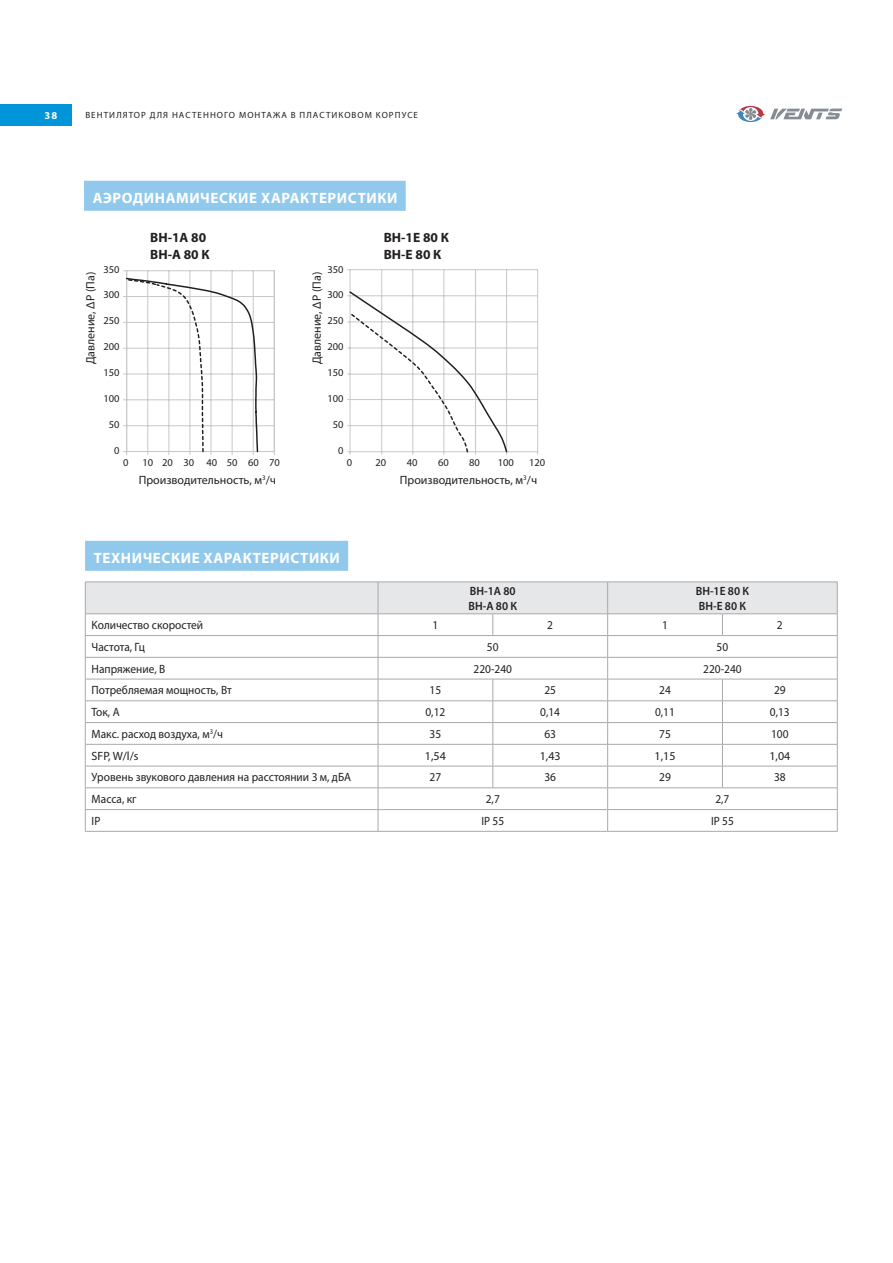
<style>
.page{position:relative;width:893px;height:1263px;background:#fff}
.page>*{position:absolute;margin:0;border:0;box-sizing:border-box;transform-origin:0 0}
.t1{font:700 15px "Myriad Pro";letter-spacing:.04em;color:#fff}
.t2{font:700 13.5px/16.2px "Myriad Pro";color:#231f20}
.t3{font:12px "Myriad Pro";color:#231f20;scale:.95 1}
.t4{font:12px "Myriad Pro";color:#231f20}
.t5{font:600 12px/14.4px "Myriad Pro";color:#231f20;scale:.95 1}
.t6{font:10.5px "Myriad Pro";letter-spacing:-.005em;color:#231f20}
.t7{font:700 10.5px "Myriad Pro";color:#fff}
.t8{font:9px "Myriad Pro";letter-spacing:.12em;color:#231f20}
</style>
<div class="page">
<div style="left:0;top:104px;width:71px;height:21px;background:#0095d9"></div>
<svg style="left:736px;top:106px;width:106px;height:16px"></svg>
<div style="left:84px;top:181px;width:322px;height:30px;background:#91c9ed"></div>
<div style="left:85px;top:541px;width:263px;height:30px;background:#91c9ed"></div>
<svg style="left:123px;top:270px;width:152px;height:185px"></svg>
<hr style="left:350px;top:269px;width:188px;height:1px;background:#c7c8ca">
<hr style="left:350px;top:295px;width:188px;height:1px;background:#c7c8ca">
<hr style="left:350px;top:321px;width:188px;height:1px;background:#c7c8ca">
<hr style="left:350px;top:348px;width:188px;height:1px;background:#c7c8ca">
<hr style="left:350px;top:374px;width:188px;height:1px;background:#c7c8ca">
<hr style="left:350px;top:399px;width:188px;height:1px;background:#c7c8ca">
<hr style="left:350px;top:425px;width:188px;height:1px;background:#c7c8ca">
<hr style="left:537px;top:270px;width:1px;height:182px;background:#c7c8ca">
<hr style="left:506px;top:270px;width:1px;height:182px;background:#c7c8ca">
<hr style="left:475px;top:270px;width:1px;height:182px;background:#c7c8ca">
<hr style="left:443px;top:270px;width:1px;height:182px;background:#c7c8ca">
<hr style="left:412px;top:270px;width:1px;height:182px;background:#c7c8ca">
<hr style="left:381px;top:270px;width:1px;height:182px;background:#c7c8ca">
<hr style="left:350px;top:270px;width:1px;height:182px;background:#c7c8ca">
<hr style="left:350px;top:451px;width:188px;height:1px;background:#c7c8ca">
<svg style="left:348px;top:290px;width:160px;height:164px"></svg>
<hr style="left:85px;top:831px;width:293px;height:1px;background:#a8a9ad">
<hr style="left:378px;top:831px;width:115px;height:1px;background:#a8a9ad">
<hr style="left:493px;top:831px;width:115px;height:1px;background:#a8a9ad">
<hr style="left:608px;top:831px;width:114px;height:1px;background:#a8a9ad">
<hr style="left:722px;top:831px;width:115px;height:1px;background:#a8a9ad">
<svg style="left:85px;top:582px;width:753px;height:249px"></svg>
<p class="t7" style="left:45px;top:109px;width:14px">38</p>
<p class="t8" style="left:85px;top:110px;width:334px">ВЕНТИЛЯТОР ДЛЯ НАСТЕННОГО МОНТАЖА В ПЛАСТИКОВОМ КОРПУСЕ</p>
<p class="t1" style="left:93px;top:188px;width:306px">АЭРОДИНАМИЧЕСКИЕ ХАРАКТЕРИСТИКИ</p>
<p class="t2" style="left:150px;top:229px;width:61px">ВН-1А 80<br>ВН-А 80 К</p>
<p class="t2" style="left:384px;top:229px;width:67px">ВН-1Е 80 К<br>ВН-Е 80 К</p>
<p class="t6" style="left:327px;top:263px;width:18px">350</p>
<p class="t6" style="left:103px;top:263px;width:18px">350</p>
<p class="t4" style="left:83px;top:364px;width:94px;rotate:-90deg">Давление, ΔP (Па)</p>
<p class="t4" style="left:309px;top:364px;width:94px;rotate:-90deg">Давление, ΔP (Па)</p>
<p class="t6" style="left:103px;top:288px;width:18px">300</p>
<p class="t6" style="left:327px;top:288px;width:18px">300</p>
<p class="t6" style="left:103px;top:314px;width:18px">250</p>
<p class="t6" style="left:327px;top:314px;width:18px">250</p>
<p class="t6" style="left:103px;top:340px;width:18px">200</p>
<p class="t6" style="left:327px;top:340px;width:18px">200</p>
<p class="t6" style="left:103px;top:366px;width:18px">150</p>
<p class="t6" style="left:327px;top:366px;width:18px">150</p>
<p class="t6" style="left:103px;top:392px;width:18px">100</p>
<p class="t6" style="left:327px;top:392px;width:18px">100</p>
<p class="t6" style="left:109px;top:418px;width:12px">50</p>
<p class="t6" style="left:333px;top:418px;width:12px">50</p>
<p class="t6" style="left:114px;top:444px;width:7px">0</p>
<p class="t6" style="left:338px;top:444px;width:7px">0</p>
<p class="t6" style="left:123px;top:456px;width:7px">0</p>
<p class="t6" style="left:143px;top:456px;width:139px">10 20 30 40 50 60 70</p>
<p class="t6" style="left:498px;top:456px;width:18px">100</p>
<p class="t6" style="left:347px;top:456px;width:7px">0</p>
<p class="t6" style="left:375px;top:456px;width:12px">20</p>
<p class="t6" style="left:407px;top:456px;width:12px">40</p>
<p class="t6" style="left:438px;top:456px;width:12px">60</p>
<p class="t6" style="left:469px;top:456px;width:12px">80</p>
<p class="t6" style="left:529px;top:456px;width:18px">120</p>
<p class="t4" style="left:139px;top:472px;width:139px">Производительность, м<sup>3</sup>/ч</p>
<p class="t4" style="left:400px;top:472px;width:139px">Производительность, м<sup>3</sup>/ч</p>
<p class="t1" style="left:94px;top:548px;width:248px">ТЕХНИЧЕСКИЕ ХАРАКТЕРИСТИКИ</p>
<p class="t5" style="left:469px;top:584px;width:53px">ВН-1А 80<br>ВН-А 80 К</p>
<p class="t5" style="left:696px;top:584px;width:58px">ВН-1Е 80 К<br>ВН-Е 80 К</p>
<p class="t3" style="left:92px;top:618px;width:119px">Количество скоростей</p>
<p class="t3" style="left:432px;top:618px;width:8px">1</p>
<p class="t3" style="left:547px;top:618px;width:8px">2</p>
<p class="t3" style="left:662px;top:618px;width:8px">1</p>
<p class="t3" style="left:777px;top:618px;width:8px">2</p>
<p class="t3" style="left:92px;top:639px;width:58px">Частота, Гц</p>
<p class="t3" style="left:487px;top:639px;width:14px">50</p>
<p class="t3" style="left:717px;top:639px;width:14px">50</p>
<p class="t3" style="left:92px;top:661px;width:79px">Напряжение, В</p>
<p class="t3" style="left:474px;top:661px;width:42px">220-240</p>
<p class="t3" style="left:703px;top:661px;width:42px">220-240</p>
<p class="t3" style="left:92px;top:683px;width:149px">Потребляемая мощность, Вт</p>
<p class="t3" style="left:430px;top:683px;width:14px">15</p>
<p class="t3" style="left:544px;top:683px;width:14px">25</p>
<p class="t3" style="left:659px;top:683px;width:14px">24</p>
<p class="t3" style="left:774px;top:683px;width:14px">29</p>
<p class="t3" style="left:92px;top:705px;width:31px">Ток, А</p>
<p class="t3" style="left:425px;top:705px;width:22px">0,12</p>
<p class="t3" style="left:540px;top:705px;width:22px">0,14</p>
<p class="t3" style="left:655px;top:705px;width:22px">0,11</p>
<p class="t3" style="left:770px;top:705px;width:22px">0,13</p>
<p class="t3" style="left:92px;top:726px;width:140px">Макс. расход воздуха, м<sup>3</sup>/ч</p>
<p class="t3" style="left:430px;top:726px;width:14px">35</p>
<p class="t3" style="left:544px;top:726px;width:14px">63</p>
<p class="t3" style="left:659px;top:726px;width:14px">75</p>
<p class="t3" style="left:771px;top:726px;width:20px">100</p>
<p class="t4" style="left:92px;top:748px;width:49px">SFP, W/l/s</p>
<p class="t4" style="left:425px;top:748px;width:22px">1,54</p>
<p class="t4" style="left:540px;top:748px;width:22px">1,43</p>
<p class="t4" style="left:655px;top:748px;width:22px">1,15</p>
<p class="t4" style="left:769px;top:748px;width:22px">1,04</p>
<p class="t3" style="left:92px;top:770px;width:275px">Уровень звукового давления на расстоянии 3 м, дБA</p>
<p class="t3" style="left:430px;top:770px;width:14px">27</p>
<p class="t3" style="left:544px;top:770px;width:14px">36</p>
<p class="t3" style="left:659px;top:770px;width:14px">29</p>
<p class="t3" style="left:774px;top:770px;width:14px">38</p>
<p class="t3" style="left:92px;top:792px;width:49px">Масса, кг</p>
<p class="t3" style="left:486px;top:792px;width:16px">2,7</p>
<p class="t3" style="left:715px;top:792px;width:16px">2,7</p>
<p class="t3" style="left:92px;top:813px;width:11px">IP</p>
<p class="t3" style="left:481px;top:813px;width:26px">IP 55</p>
<p class="t3" style="left:711px;top:813px;width:26px">IP 55</p>
</div>
